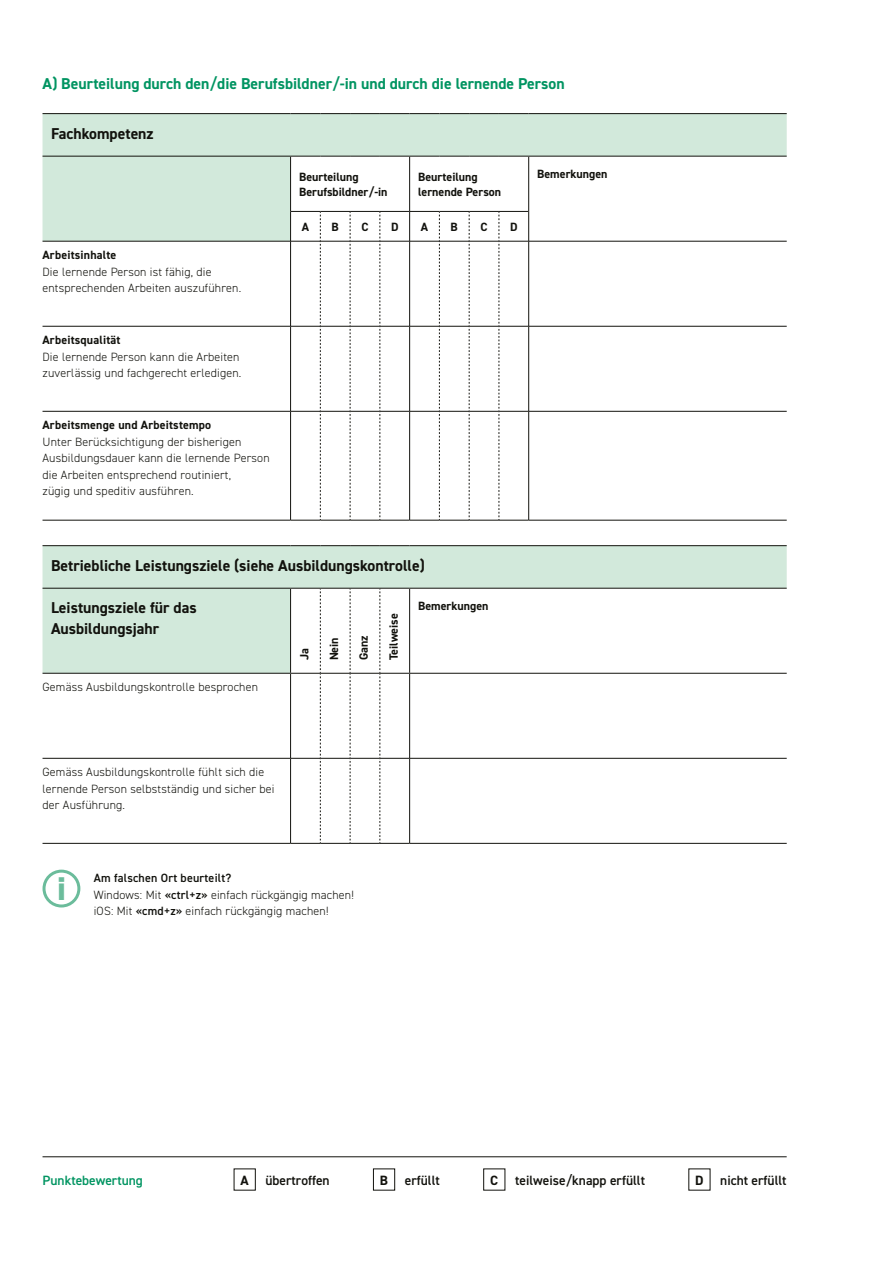
<style>
.page{position:relative;width:893px;height:1263px;background:#fff}
.page>*{position:absolute;margin:0;border:0;box-sizing:border-box;transform-origin:0 0}
.t1{font:800 33px "DIN2014";color:#6bbc9b}
.t2{font:700 15.75px/21px "DIN2014";color:#12120d}
.t3{font:700 15.75px "DIN2014";color:#009461}
.t4{font:600 13.5px "DIN2014";color:#12120d}
.t5{font:600 13.5px "DIN2014";color:#009461}
.t6{font:300 12px/16.5px "DIN2014";letter-spacing:.015em;color:#12120d}
.t7{font:700 12px/15px "DIN2014";color:#12120d}
.s1{font-weight:600}
.s2{font-weight:700}
</style>
<div class="page">
<div style="left:373px;top:1169px;width:22px;height:21px;border:1px solid #12120d"></div>
<hr style="left:43px;top:1156px;width:744px;height:1px;background:#12120d">
<div style="left:43px;top:114px;width:744px;height:42px;background:#d2e9db"></div>
<svg style="left:43px;top:157px;width:744px;height:363px"></svg>
<svg style="left:351px;top:242px;width:148px;height:278px"></svg>
<hr style="left:43px;top:113px;width:248px;height:1px;background:#12120d">
<svg style="left:291px;top:113px;width:29px;height:1px"></svg>
<hr style="left:320px;top:113px;width:30px;height:1px;background:#12120d">
<hr style="left:350px;top:113px;width:30px;height:1px;background:#12120d">
<hr style="left:380px;top:113px;width:30px;height:1px;background:#12120d">
<svg style="left:410px;top:113px;width:29px;height:1px"></svg>
<hr style="left:439px;top:113px;width:30px;height:1px;background:#12120d">
<hr style="left:469px;top:113px;width:30px;height:1px;background:#12120d">
<hr style="left:499px;top:113px;width:30px;height:1px;background:#12120d">
<hr style="left:529px;top:113px;width:258px;height:1px;background:#12120d">
<hr style="left:43px;top:156px;width:248px;height:1px;background:#12120d">
<svg style="left:291px;top:156px;width:29px;height:1px"></svg>
<hr style="left:320px;top:156px;width:30px;height:1px;background:#12120d">
<hr style="left:350px;top:156px;width:30px;height:1px;background:#12120d">
<hr style="left:380px;top:156px;width:30px;height:1px;background:#12120d">
<svg style="left:410px;top:156px;width:29px;height:1px"></svg>
<hr style="left:439px;top:156px;width:30px;height:1px;background:#12120d">
<hr style="left:469px;top:156px;width:30px;height:1px;background:#12120d">
<hr style="left:499px;top:156px;width:30px;height:1px;background:#12120d">
<hr style="left:529px;top:156px;width:258px;height:1px;background:#12120d">
<hr style="left:350px;top:241px;width:30px;height:1px;background:#12120d">
<hr style="left:469px;top:241px;width:30px;height:1px;background:#12120d">
<hr style="left:43px;top:241px;width:247px;height:1px;background:#12120d">
<hr style="left:529px;top:241px;width:258px;height:1px;background:#12120d">
<hr style="left:43px;top:326px;width:248px;height:1px;background:#12120d">
<hr style="left:350px;top:326px;width:30px;height:1px;background:#12120d">
<hr style="left:469px;top:326px;width:30px;height:1px;background:#12120d">
<hr style="left:529px;top:326px;width:258px;height:1px;background:#12120d">
<hr style="left:43px;top:411px;width:248px;height:1px;background:#12120d">
<hr style="left:350px;top:411px;width:30px;height:1px;background:#12120d">
<hr style="left:469px;top:411px;width:30px;height:1px;background:#12120d">
<hr style="left:529px;top:411px;width:258px;height:1px;background:#12120d">
<hr style="left:43px;top:520px;width:248px;height:1px;background:#12120d">
<hr style="left:350px;top:520px;width:30px;height:1px;background:#12120d">
<hr style="left:469px;top:520px;width:30px;height:1px;background:#12120d">
<hr style="left:499px;top:520px;width:30px;height:1px;background:#12120d">
<hr style="left:529px;top:520px;width:258px;height:1px;background:#12120d">
<svg style="left:291px;top:211px;width:60px;height:310px"></svg>
<hr style="left:320px;top:211px;width:30px;height:1px;background:#12120d">
<hr style="left:350px;top:211px;width:30px;height:1px;background:#12120d">
<svg style="left:380px;top:211px;width:90px;height:310px"></svg>
<hr style="left:439px;top:211px;width:30px;height:1px;background:#12120d">
<hr style="left:469px;top:211px;width:30px;height:1px;background:#12120d">
<svg style="left:499px;top:211px;width:29px;height:309px"></svg>
<hr style="left:290px;top:157px;width:1px;height:54px;background:#12120d">
<hr style="left:290px;top:211px;width:1px;height:30px;background:#12120d">
<hr style="left:290px;top:241px;width:1px;height:85px;background:#12120d">
<hr style="left:290px;top:326px;width:1px;height:85px;background:#12120d">
<hr style="left:290px;top:411px;width:1px;height:109px;background:#12120d">
<hr style="left:409px;top:211px;width:1px;height:30px;background:#12120d">
<hr style="left:409px;top:241px;width:1px;height:85px;background:#12120d">
<hr style="left:409px;top:326px;width:1px;height:85px;background:#12120d">
<hr style="left:409px;top:411px;width:1px;height:109px;background:#12120d">
<hr style="left:528px;top:211px;width:1px;height:30px;background:#12120d">
<hr style="left:528px;top:241px;width:1px;height:85px;background:#12120d">
<hr style="left:528px;top:326px;width:1px;height:85px;background:#12120d">
<hr style="left:528px;top:411px;width:1px;height:109px;background:#12120d">
<hr style="left:528px;top:157px;width:1px;height:54px;background:#12120d">
<hr style="left:409px;top:157px;width:1px;height:54px;background:#12120d">
<div style="left:43px;top:546px;width:744px;height:42px;background:#d2e9db"></div>
<svg style="left:43px;top:589px;width:744px;height:254px"></svg>
<hr style="left:43px;top:545px;width:248px;height:1px;background:#12120d">
<svg style="left:291px;top:545px;width:29px;height:1px"></svg>
<hr style="left:320px;top:545px;width:30px;height:1px;background:#12120d">
<hr style="left:350px;top:545px;width:30px;height:1px;background:#12120d">
<hr style="left:380px;top:545px;width:30px;height:1px;background:#12120d">
<hr style="left:410px;top:545px;width:377px;height:1px;background:#12120d">
<hr style="left:43px;top:588px;width:248px;height:1px;background:#12120d">
<hr style="left:410px;top:588px;width:377px;height:1px;background:#12120d">
<hr style="left:410px;top:673px;width:377px;height:1px;background:#12120d">
<hr style="left:43px;top:673px;width:248px;height:1px;background:#12120d">
<hr style="left:43px;top:758px;width:248px;height:1px;background:#12120d">
<hr style="left:410px;top:758px;width:377px;height:1px;background:#12120d">
<hr style="left:43px;top:843px;width:248px;height:1px;background:#12120d">
<hr style="left:410px;top:843px;width:377px;height:1px;background:#12120d">
<hr style="left:290px;top:674px;width:1px;height:84px;background:#12120d">
<hr style="left:290px;top:758px;width:1px;height:85px;background:#12120d">
<svg style="left:291px;top:588px;width:119px;height:256px"></svg>
<hr style="left:320px;top:673px;width:30px;height:1px;background:#12120d">
<hr style="left:350px;top:673px;width:30px;height:1px;background:#12120d">
<hr style="left:380px;top:673px;width:30px;height:1px;background:#12120d">
<hr style="left:290px;top:589px;width:1px;height:84px;background:#12120d">
<div style="left:43px;top:870px;width:37px;height:37px;border:3px solid #6bbc9b;border-radius:50%"></div>
<h2 class="t3" style="left:43px;top:73px;width:524px">A) Beurteilung durch den/die Berufsbildner/-in und durch die lernende Person</h2>
<h2 class="t2" style="left:51px;top:123px;width:104px">Fachkompetenz</h2>
<p class="t7" style="left:299px;top:169px;width:90px">Beurteilung<br>Berufsbildner/-in</p>
<p class="t7" style="left:418px;top:169px;width:85px">Beurteilung lernende Person</p>
<p class="t7" style="left:537px;top:166px;width:72px">Bemerkungen</p>
<p class="t7" style="left:302px;top:219px;width:9px">A</p>
<p class="t7" style="left:332px;top:219px;width:9px">B</p>
<p class="t7" style="left:361px;top:219px;width:9px">C</p>
<p class="t7" style="left:391px;top:219px;width:9px">D</p>
<p class="t7" style="left:421px;top:219px;width:9px">A</p>
<p class="t7" style="left:451px;top:219px;width:9px">B</p>
<p class="t7" style="left:480px;top:219px;width:9px">C</p>
<p class="t7" style="left:510px;top:219px;width:9px">D</p>
<p class="t7" style="left:43px;top:247px;width:75px">Arbeitsinhalte</p>
<p class="t6" style="left:43px;top:263px;width:200px">Die lernende Person ist fähig, die entsprechenden Arbeiten auszuführen.</p>
<p class="t7" style="left:43px;top:332px;width:79px">Arbeitsqualität</p>
<p class="t6" style="left:43px;top:348px;width:200px">Die lernende Person kann die Arbeiten zuverlässig und fachgerecht erledigen.</p>
<p class="t7" style="left:43px;top:417px;width:170px">Arbeitsmenge und Arbeitstempo</p>
<p class="t6" style="left:43px;top:433px;width:229px">Unter Berücksichtigung der bisherigen Ausbildungsdauer kann die lernende Person die Arbeiten entsprechend routiniert,<br>zügig und speditiv ausführen.</p>
<h2 class="t2" style="left:51px;top:555px;width:375px">Betriebliche Leistungsziele (siehe Ausbildungskontrolle)</h2>
<h2 class="t2" style="left:51px;top:597px;width:147px">Leistungsziele für das<br>Ausbildungsjahr</h2>
<p class="t7" style="left:297px;top:660px;width:13px;rotate:-90deg">Ja</p>
<p class="t7" style="left:326px;top:660px;width:25px;rotate:-90deg">Nein</p>
<p class="t7" style="left:356px;top:660px;width:26px;rotate:-90deg">Ganz</p>
<p class="t7" style="left:418px;top:598px;width:72px">Bemerkungen</p>
<p class="t7" style="left:386px;top:660px;width:48px;rotate:-90deg">Teilweise</p>
<p class="t6" style="left:43px;top:679px;width:217px">Gemäss Ausbildungskontrolle besprochen</p>
<p class="t6" style="left:43px;top:764px;width:234px">Gemäss Ausbildungskontrolle fühlt sich die lernende Person selbstständig und sicher bei der Ausführung.</p>
<h1 class="t1" style="left:57px;top:867px;width:10px">i</h1>
<p class="t6" style="left:94px;top:870px;width:262px"><span class="s1">Am falschen Ort beurteilt?<br></span>Windows: Mit <span class="s1">«ctrl+z»</span> einfach rückgängig machen! iOS: Mit <span class="s1">«cmd+z»</span> einfach rückgängig machen!</p>
<p class="t5" style="left:43px;top:1171px;width:102px">Punktebewertung</p>
<p class="t4" style="left:241px;top:1171px;width:91px"><span class="s2">A</span> übertroffen</p>
<p class="t4" style="left:380px;top:1171px;width:61px"><span class="s2">B</span> erfüllt</p>
<p class="t4" style="left:490px;top:1171px;width:156px"><span class="s2">C</span> teilweise/knapp erfüllt</p>
<p class="t4" style="left:695px;top:1171px;width:93px"><span class="s2">D</span> nicht erfüllt</p>
</div>
